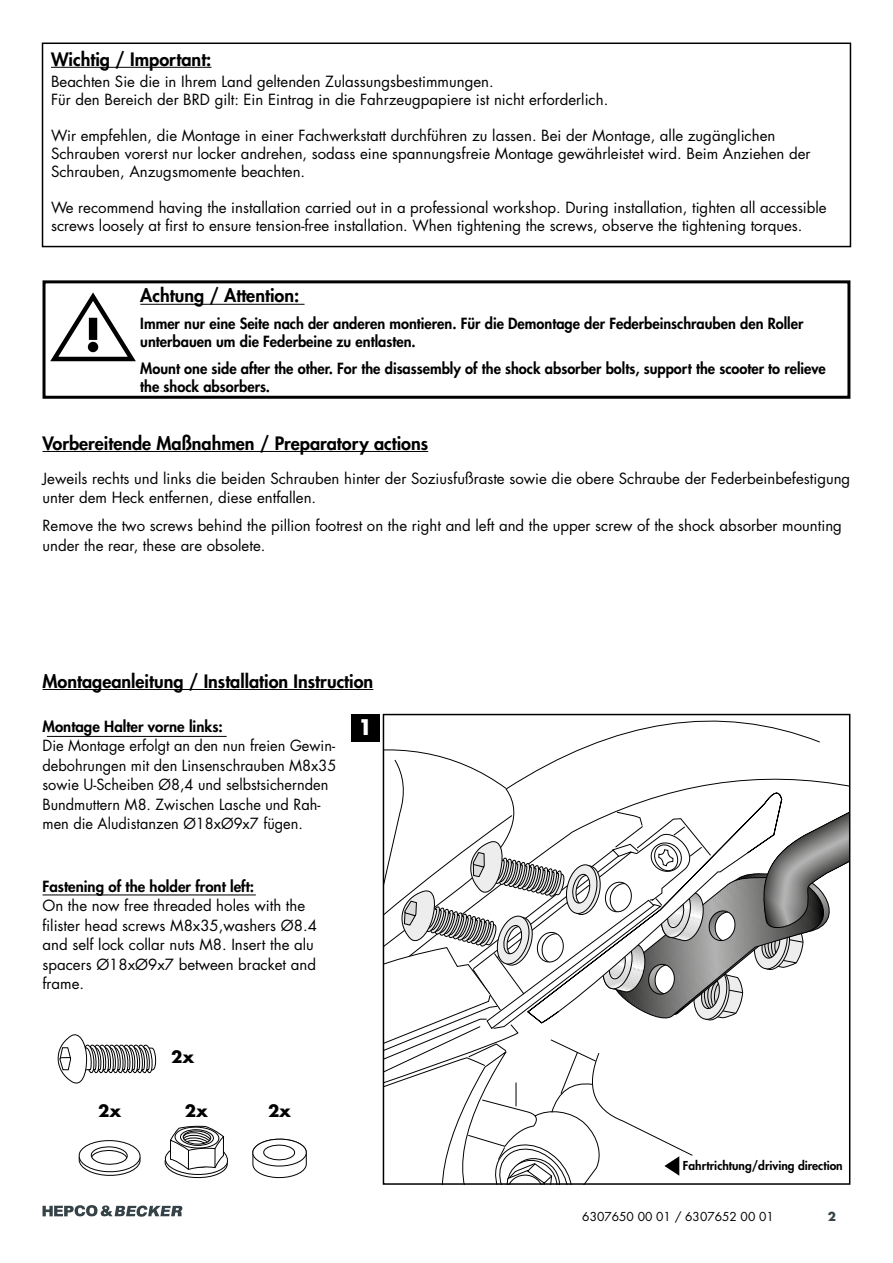
<style>
.page{position:relative;width:893px;height:1263px;background:#fff}
.page>*{position:absolute;margin:0;border:0;box-sizing:border-box;transform-origin:0 0}
.t1{font:700 21px "Futura Std";color:#fff}
.t2{font:800 18px "Futura Std";color:#000}
.t3{font:700 16.5px "Futura Std";color:#000}
.t4{font:15px/19.5px "Futura Std";color:#000}
.t5{font:800 15px/18px "Futura Std";color:#000}
.t6{font:800 12px "Futura Std";color:#000}
.t7{font:12px "Futura Std";color:#000}
.t8{font:700 12px "Futura Std";color:#354248}
</style>
<div class="page">
<svg style="left:43px;top:1205px;width:139px;height:12px"></svg>
<div style="left:351px;top:714px;width:29px;height:27px;background:#000"></div>
<svg style="left:252px;top:1138px;width:55px;height:41px"></svg>
<svg style="left:78px;top:1140px;width:63px;height:36px"></svg>
<svg style="left:383px;top:716px;width:467px;height:468px"></svg>
<hr style="left:47px;top:736px;width:180px;height:1px;background:#000">
<hr style="left:43px;top:895px;width:213px;height:1px;background:#000">
<svg style="left:164px;top:1126px;width:64px;height:53px"></svg>
<div style="left:183px;top:1130px;width:28px;height:15px;border:1px solid #000;border-radius:50%"></div>
<svg style="left:57px;top:1034px;width:100px;height:50px"></svg>
<div style="left:42px;top:43px;width:809px;height:204px;border:2px solid #000"></div>
<hr style="left:51px;top:67px;width:160px;height:1px;background:#000">
<hr style="left:43px;top:451px;width:385px;height:1px;background:#000">
<hr style="left:43px;top:689px;width:330px;height:1px;background:#000">
<hr style="left:140px;top:304px;width:165px;height:1px;background:#000">
<div style="left:43px;top:280px;width:807px;height:119px;border:3px solid #000"></div>
<svg style="left:46px;top:290px;width:90px;height:73px"></svg>
<p class="t2" style="left:51px;top:47px;width:162px">Wichtig / Important:</p>
<p class="t4" style="left:51px;top:73px;width:559px;line-height:18px">Beachten Sie die in Ihrem Land geltenden Zulassungsbestimmungen.<br>Für den Bereich der BRD gilt: Ein Eintrag in die Fahrzeugpapiere ist nicht erforderlich.</p>
<p class="t4" style="left:51px;top:127px;width:761px;line-height:18px">Wir empfehlen, die Montage in einer Fachwerkstatt durchführen zu lassen. Bei der Montage, alle zugänglichen<br>Schrauben vorerst nur locker andrehen, sodass eine spannungsfreie Montage gewährleistet wird. Beim Anziehen der<br>Schrauben, Anzugsmomente beachten.</p>
<p class="t4" style="left:51px;top:199px;width:777px;line-height:18px">We recommend having the installation carried out in a professional workshop. During installation, tighten all accessible screws loosely at first to ensure tension-free installation. When tightening the screws, observe the tightening torques.</p>
<p class="t2" style="left:140px;top:284px;width:161px">Achtung / Attention:</p>
<p class="t5" style="left:140px;top:314px;width:665px">Immer nur eine Seite nach der anderen montieren. Für die Demontage der Federbeinschrauben den Roller unterbauen um die Federbeine zu entlasten.</p>
<p class="t5" style="left:140px;top:359px;width:687px">Mount one side after the other. For the disassembly of the shock absorber bolts, support the scooter to relieve the shock absorbers.</p>
<p class="t2" style="left:43px;top:432px;width:387px">Vorbereitende Maßnahmen / Preparatory actions</p>
<p class="t4" style="left:43px;top:469px;width:809px">Jeweils rechts und links die beiden Schrauben hinter der Soziusfußraste sowie die obere Schraube der Federbeinbefestigung unter dem Heck entfernen, diese entfallen.</p>
<p class="t4" style="left:43px;top:516px;width:801px">Remove the two screws behind the pillion footrest on the right and left and the upper screw of the shock absorber mounting under the rear, these are obsolete.</p>
<p class="t2" style="left:43px;top:670px;width:332px">Montageanleitung / Installation Instruction</p>
<p class="t5" style="left:43px;top:717px;width:182px">Montage Halter vorne links:</p>
<p class="t4" style="left:43px;top:736px;width:295px">Die Montage erfolgt an den nun freien Gewin&shy;debohrungen mit den Linsenschrauben M8x35 sowie U-Scheiben Ø8,4 und selbstsichernden Bundmuttern M8. Zwischen Lasche und Rah&shy;men die Aludistanzen Ø18xØ9x7 fügen.</p>
<p class="t5" style="left:43px;top:877px;width:213px">Fastening of the holder front left:</p>
<p class="t4" style="left:43px;top:896px;width:276px">On the now free threaded holes with the filister head screws M8x35,washers Ø8.4 and self lock collar nuts M8. Insert the alu spacers Ø18xØ9x7 between bracket and frame.</p>
<p class="t3" style="left:171px;top:1045px;width:25px">2x</p>
<p class="t3" style="left:98px;top:1100px;width:25px">2x</p>
<p class="t3" style="left:185px;top:1100px;width:25px">2x</p>
<p class="t3" style="left:268px;top:1100px;width:25px">2x</p>
<h1 class="t1" style="left:358px;top:713px;width:16px">1</h1>
<p class="t6" style="left:683px;top:1158px;width:161px">Fahrtrichtung/driving direction</p>
<p class="t7" style="left:582px;top:1209px;width:193px">6307650 00 01 / 6307652 00 01</p>
<p class="t8" style="left:828px;top:1208px;width:10px">2</p>
</div>
